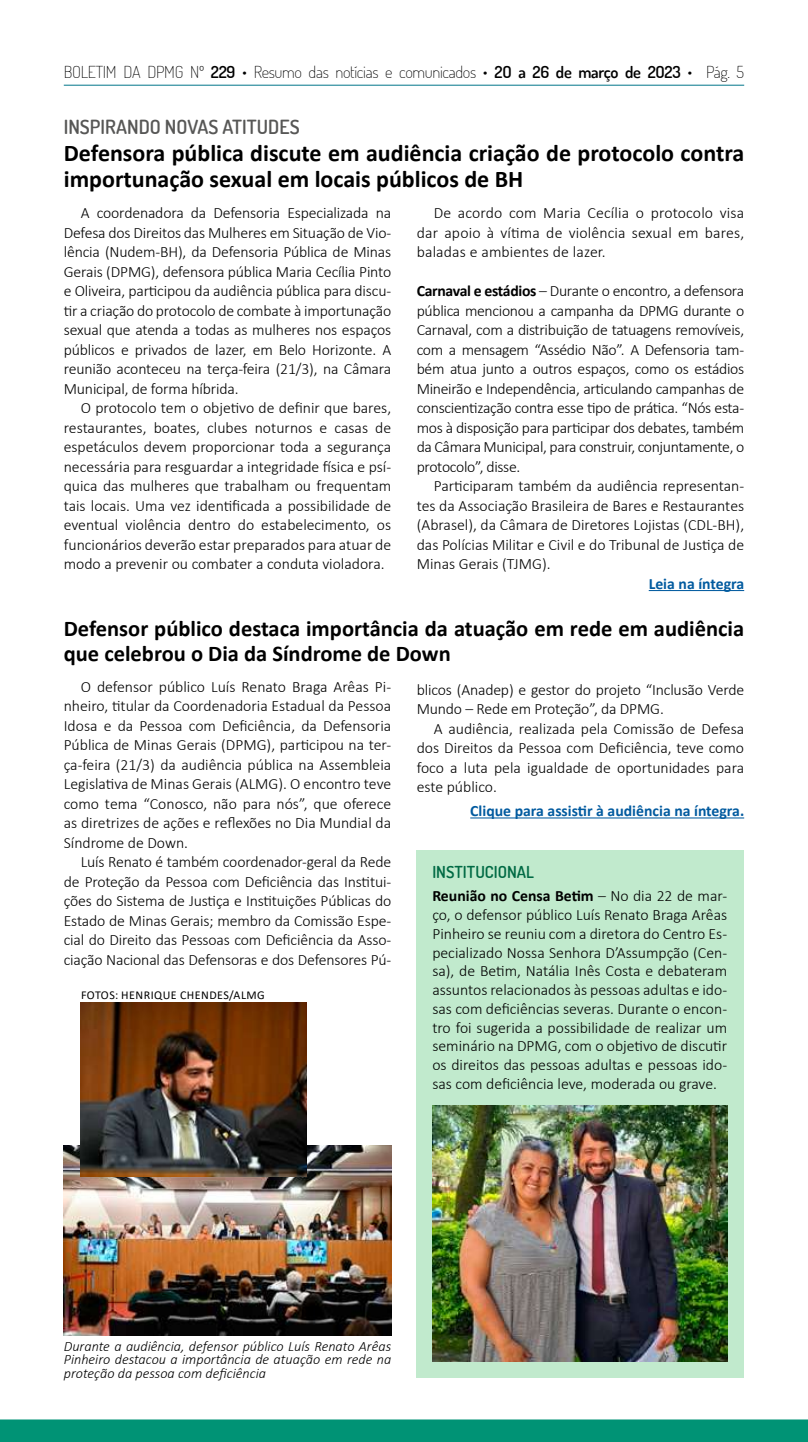
<style>
.page{position:relative;width:808px;height:1442px;background:#fff}
.page>*{position:absolute;margin:0;border:0;box-sizing:border-box;transform-origin:0 0}
.t1{font:700 24px/25.5px "Calibri";color:#000}
.t2{font:700 22.5px/25.5px "Calibri";color:#000}
.t3{font:600 19.5px "Dosis";color:#575756}
.t4{font:200 16.5px "Dosis";letter-spacing:-.02em;color:#000}
.t5{font:600 16.5px "Dosis";color:#006a44}
.t6{font:300 15.75px/19.5px "Calibri";letter-spacing:-.01em;color:#000;text-align:justify}
.t7{font:700 15.75px "Calibri";color:#005a9f}
.t8{font:italic 300 14.25px/13.5px "Calibri";color:#000;text-align:justify}
.t9{font:12px "Calibri";letter-spacing:.04em;color:#000}
.s1{font-weight:600}
.s2{font-weight:700}
</style>
<div class="page">
<div style="left:0;top:1419px;width:808px;height:22px;background:#009375"></div>
<hr style="left:64px;top:85px;width:680px;height:1px;background:#00768a">
<div style="left:417px;top:850px;width:327px;height:528px;background:#c1eacd"></div>
<hr style="left:649px;top:590px;width:95px;height:1px;background:#005a9f">
<img style="left:64px;top:1145px;width:327px;height:190px">
<img style="left:81px;top:1002px;width:226px;height:174px">
<hr style="left:470px;top:817px;width:274px;height:1px;background:#005a9f">
<img style="left:432px;top:1106px;width:295px;height:255px">
<p class="t4" style="left:64px;top:61px;width:682px">BOLETIM DA DPMG Nº <span class="s1">229</span> • Resumo das notícias e comunicados • <span class="s1">2O a 26 de março de 2O23</span> • Pág. 5</p>
<p class="t3" style="left:64px;top:114px;width:237px">INSPIRANDO NOVAS ATITUDES</p>
<h1 class="t1" style="left:64px;top:140px;width:682px">Defensora pública discute em audiência criação de protocolo contra importunação sexual em locais públicos de BH</h1>
<p class="t6" style="left:417px;top:203px;width:329px;text-indent:17px">De acordo com Maria Cecília o protocolo visa dar apoio à vítima de violência sexual em bares, baladas e ambientes de lazer.</p>
<p class="t6" style="left:417px;top:281px;width:329px"><span class="s2">Carnaval e estádios</span> – Durante o encontro, a defensora pública mencionou a campanha da DPMG durante o Carnaval, com a distribuição de tatuagens removíveis, com a mensagem “Assédio Não”. A Defensoria tam&shy;bém atua junto a outros espaços, como os estádios Mineirão e Independência, articulando campanhas de conscientização contra esse tipo de prática. “Nós esta&shy;mos à disposição para participar dos debates, também da Câmara Municipal, para construir, conjuntamente, o protocolo”, disse.</p>
<p class="t6" style="left:417px;top:476px;width:329px;text-indent:17px">Participaram também da audiência representan&shy;tes da Associação Brasileira de Bares e Restaurantes (Abrasel), da Câmara de Diretores Lojistas (CDL-BH), das Polícias Militar e Civil e do Tribunal de Justiça de Minas Gerais (TJMG).</p>
<p class="t7" style="left:649px;top:572px;width:97px">Leia na íntegra</p>
<p class="t6" style="left:64px;top:203px;width:329px;text-indent:17px">A coordenadora da Defensoria Especializada na Defesa dos Direitos das Mulheres em Situação de Vio&shy;lência (Nudem-BH), da Defensoria Pública de Minas Gerais (DPMG), defensora pública Maria Cecília Pinto e Oliveira, participou da audiência pública para discu&shy;tir a criação do protocolo de combate à importunação sexual que atenda a todas as mulheres nos espaços públicos e privados de lazer, em Belo Horizonte. A reunião aconteceu na terça-feira (21/3), na Câmara Municipal, de forma híbrida.</p>
<p class="t6" style="left:64px;top:398px;width:329px;text-indent:17px">O protocolo tem o objetivo de definir que bares, restaurantes, boates, clubes noturnos e casas de espetáculos devem proporcionar toda a segurança necessária para resguardar a integridade física e psí&shy;quica das mulheres que trabalham ou frequentam tais locais. Uma vez identificada a possibilidade de eventual violência dentro do estabelecimento, os funcionários deverão estar preparados para atuar de modo a prevenir ou combater a conduta violadora.</p>
<h2 class="t2" style="left:64px;top:615px;width:682px">Defensor público destaca importância da atuação em rede em audiência que celebrou o Dia da Síndrome de Down</h2>
<p class="t6" style="left:64px;top:676px;width:329px;text-indent:17px">O defensor público Luís Renato Braga Arêas Pi&shy;nheiro, titular da Coordenadoria Estadual da Pessoa Idosa e da Pessoa com Deficiência, da Defensoria Pública de Minas Gerais (DPMG), participou na ter&shy;ça-feira (21/3) da audiência pública na Assembleia Legislativa de Minas Gerais (ALMG). O encontro teve como tema “Conosco, não para nós”, que oferece as diretrizes de ações e reflexões no Dia Mundial da Síndrome de Down.</p>
<p class="t6" style="left:64px;top:852px;width:329px;text-indent:17px">Luís Renato é também coordenador-geral da Rede de Proteção da Pessoa com Deficiência das Institui&shy;ções do Sistema de Justiça e Instituições Públicas do Estado de Minas Gerais; membro da Comissão Espe&shy;cial do Direito das Pessoas com Deficiência da Asso&shy;ciação Nacional das Defensoras e dos Defensores Pú-</p>
<p class="t9" style="left:81px;top:986px;width:185px">FOTOS: HENRIQUE CHENDES/ALMG</p>
<p class="t6" style="left:417px;top:679px;width:329px">blicos (Anadep) e gestor do projeto “Inclusão Verde<br>Mundo – Rede em Proteção”, da DPMG.</p>
<p class="t6" style="left:417px;top:718px;width:329px;text-indent:17px">A audiência, realizada pela Comissão de Defesa dos Direitos da Pessoa com Deficiência, teve como foco a luta pela igualdade de oportunidades para este público.</p>
<p class="t7" style="left:470px;top:799px;width:275px">Clique para assistir à audiência na íntegra.</p>
<p class="t5" style="left:432px;top:861px;width:103px">INSTITUCIONAL</p>
<p class="t6" style="left:432px;top:886px;width:296px;line-height:18.8px"><span class="s2">Reunião no Censa Betim</span> – No dia 22 de mar&shy;ço, o defensor público Luís Renato Braga Arêas Pinheiro se reuniu com a diretora do Centro Es&shy;pecializado Nossa Senhora D’Assumpção (Cen&shy;sa), de Betim, Natália Inês Costa e debateram assuntos relacionados às pessoas adultas e ido&shy;sas com deficiências severas. Durante o encon&shy;tro foi sugerida a possibilidade de realizar um seminário na DPMG, com o objetivo de discutir os direitos das pessoas adultas e pessoas ido&shy;sas com deficiência leve, moderada ou grave.</p>
<p class="t8" style="left:64px;top:1338px;width:329px">Durante a audiência, defensor público Luís Renato Arêas Pinheiro destacou a importância de atuação em rede na proteção da pessoa com deficiência</p>
</div>
